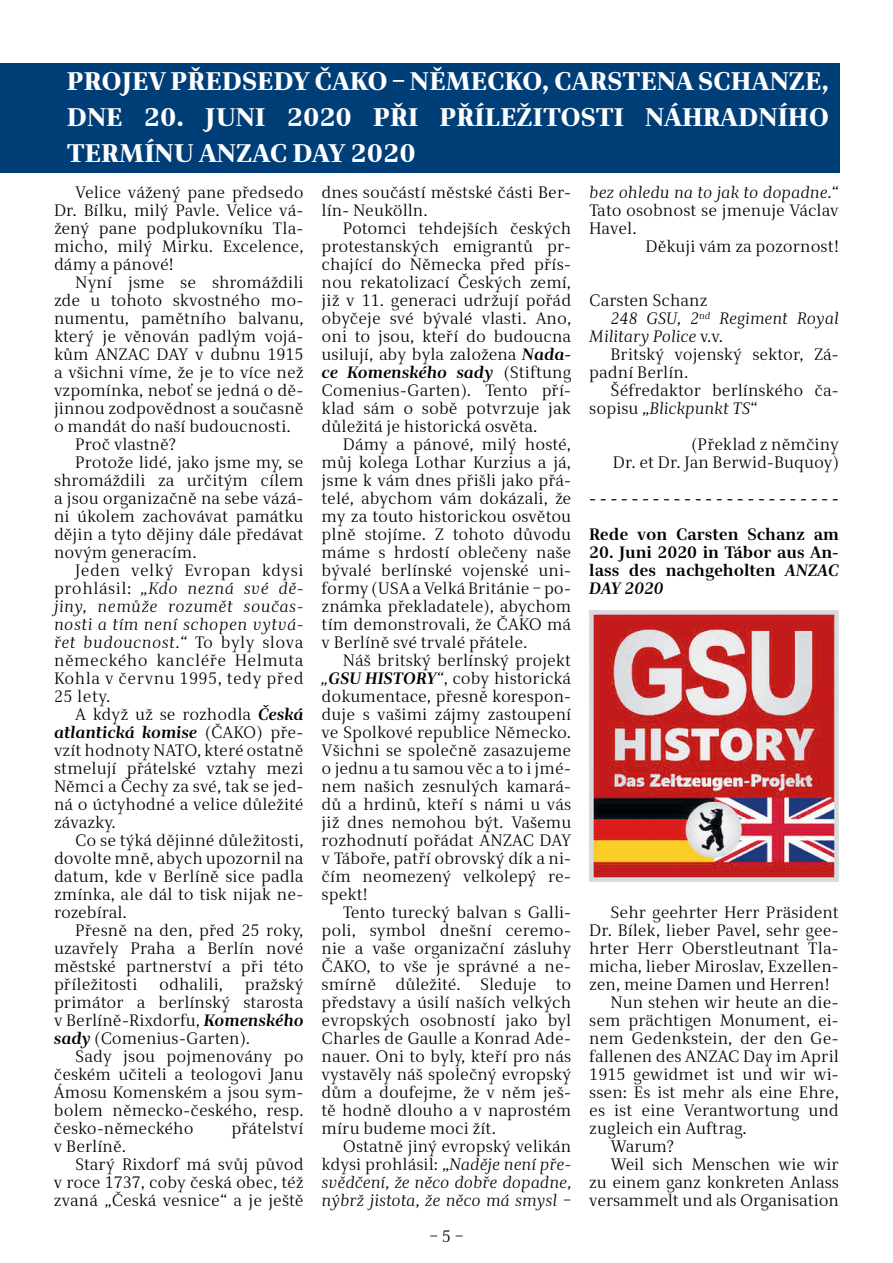
<style>
.page{position:relative;width:893px;height:1263px;background:#fff}
.page>*{position:absolute;margin:0;border:0;box-sizing:border-box;transform-origin:0 0}
.t1{font:800 25.5px/36px "Alfon";color:#fff;text-align:justify}
.t2{font:16.5px/18px "Alfon";color:#000;text-align:justify}
.t3{font:italic 16.5px/18px "Alfon";color:#000;text-align:justify}
.t4{font:italic 16.5px "Alfon";letter-spacing:.03em;color:#000}
.t5{font:700 16.5px/18px "Alfon";color:#000}
.t6{font:16.5px "Alfon";letter-spacing:.03em;color:#000}
.t7{font:italic 700 16.5px "Alfon";color:#000}
.s1{font-style:normal}
.s2{font-weight:700;font-style:italic}
.s3{font-weight:400;font-style:normal}
.s4{font-style:italic}
</style>
<div class="page">
<div style="left:0;top:63px;width:840px;height:109px;background:#003e78"></div>
<img style="left:590px;top:611px;width:249px;height:271px">
<h1 class="t1" style="left:67px;top:64px;width:764px">PROJEV PŘEDSEDY ČAKO – NĚMECKO, CARSTENA SCHANZE, DNE 20. JUNI 2020 PŘI PŘÍLEŽITOSTI NÁHRADNÍHO TERMÍNU ANZAC DAY 2020</h1>
<p class="t2" style="left:54px;top:184px;width:251px;text-indent:21px">Velice vážený pane předsedo Dr. Bílku, milý Pavle. Velice vá&shy;žený pane podplukovníku Tla&shy;micho, milý Mirku. Excelence, dámy a pánové!</p>
<p class="t2" style="left:75px;top:274px;width:230px">Nyní jsme se shromáždili</p>
<p class="t2" style="left:54px;top:292px;width:251px">zde u tohoto skvostného mo-</p>
<p class="t2" style="left:54px;top:310px;width:251px">numentu, pamětního balvanu,</p>
<p class="t2" style="left:54px;top:328px;width:251px">který je věnován padlým vojá-</p>
<p class="t2" style="left:54px;top:346px;width:251px">kům ANZAC DAY v dubnu 1915</p>
<p class="t2" style="left:54px;top:364px;width:251px">a všichni víme, že je to více než</p>
<p class="t2" style="left:54px;top:382px;width:251px">vzpomínka, neboť se jedná o dě-</p>
<p class="t2" style="left:54px;top:400px;width:251px">jinnou zodpovědnost a současně</p>
<p class="t2" style="left:54px;top:418px;width:238px">o mandát do naší budoucnosti.</p>
<p class="t2" style="left:75px;top:436px;width:102px">Proč vlastně?</p>
<p class="t2" style="left:75px;top:454px;width:230px">Protože lidé, jako jsme my, se</p>
<p class="t2" style="left:54px;top:472px;width:251px">shromáždili za určitým cílem</p>
<p class="t2" style="left:54px;top:490px;width:251px">a jsou organizačně na sebe vázá-</p>
<p class="t2" style="left:54px;top:508px;width:251px">ni úkolem zachovávat památku</p>
<p class="t2" style="left:54px;top:526px;width:251px">dějin a tyto dějiny dále předávat</p>
<p class="t2" style="left:54px;top:544px;width:144px">novým generacím.</p>
<p class="t6" style="left:75px;top:561px;width:230px">Jeden velký Evropan kdysi</p>
<p class="t4" style="left:54px;top:579px;width:251px"><span class="s1">prohlásil:</span> „Kdo nezná své dě-</p>
<p class="t4" style="left:54px;top:597px;width:251px">jiny, nemůže rozumět součas-</p>
<p class="t4" style="left:54px;top:615px;width:251px">nosti a tím není schopen vytvá-</p>
<p class="t4" style="left:54px;top:633px;width:251px">řet budoucnost.“ <span class="s1">To byly slova</span></p>
<p class="t6" style="left:54px;top:651px;width:251px">německého kancléře Helmuta</p>
<p class="t6" style="left:54px;top:669px;width:251px">Kohla v červnu 1995, tedy před</p>
<p class="t2" style="left:54px;top:688px;width:58px">25 lety.</p>
<p class="t2" style="left:75px;top:706px;width:230px">A když už se rozhodla <span class="s2">Česká</span></p>
<p class="t7" style="left:54px;top:723px;width:251px">atlantická komise <span class="s3">(ČAKO) pře-</span></p>
<p class="t2" style="left:54px;top:742px;width:251px">vzít hodnoty NATO, které ostatně</p>
<p class="t2" style="left:54px;top:760px;width:251px">stmelují přátelské vztahy mezi</p>
<p class="t2" style="left:54px;top:778px;width:251px">Němci a Čechy za své, tak se jed-</p>
<p class="t2" style="left:54px;top:796px;width:251px">ná o úctyhodné a velice důležité</p>
<p class="t2" style="left:54px;top:814px;width:63px">závazky.</p>
<p class="t2" style="left:75px;top:832px;width:230px">Co se týká dějinné důležitosti,</p>
<p class="t2" style="left:54px;top:850px;width:251px">dovolte mně, abych upozornil na</p>
<p class="t2" style="left:54px;top:868px;width:251px">datum, kde v Berlíně sice padla</p>
<p class="t2" style="left:54px;top:886px;width:251px">zmínka, ale dál to tisk nijak ne-</p>
<p class="t2" style="left:54px;top:904px;width:74px">rozebíral.</p>
<p class="t2" style="left:75px;top:922px;width:230px">Přesně na den, před 25 roky,</p>
<p class="t2" style="left:54px;top:940px;width:251px">uzavřely Praha a Berlín nové</p>
<p class="t2" style="left:54px;top:958px;width:251px">městské partnerství a při této</p>
<p class="t2" style="left:54px;top:976px;width:85px">příležitosti</p>
<p class="t2" style="left:159px;top:976px;width:65px">odhalili,</p>
<p class="t2" style="left:589px;top:184px;width:251px"><span class="s4">bez ohledu na to jak to dopadne.</span>“ Tato osobnost se jmenuje Václav Havel.</p>
<p class="t2" style="left:645px;top:238px;width:195px">Děkuji vám za pozornost!</p>
<p class="t2" style="left:589px;top:292px;width:120px">Carsten Schanz</p>
<p class="t3" style="left:610px;top:310px;width:230px">248 GSU, 2<sup>nd</sup> Regiment Royal</p>
<p class="t3" style="left:589px;top:328px;width:135px">Military Police <span class="s1">v.v.</span></p>
<p class="t2" style="left:611px;top:346px;width:230px">Britský vojenský sektor, Zá-</p>
<p class="t2" style="left:589px;top:364px;width:101px">padní Berlín.</p>
<p class="t2" style="left:611px;top:382px;width:230px">Šéfredaktor berlínského ča-</p>
<p class="t3" style="left:589px;top:400px;width:170px"><span class="s1">sopisu „</span>Blickpunkt TS<span class="s1">“</span></p>
<p class="t2" style="left:613px;top:436px;width:228px;text-align:right">(Překlad z němčiny<br>Dr. et Dr. Jan Berwid-‑ Buquoy)</p>
<p class="t5" style="left:589px;top:481px;width:251px;line-height:36px">- - - - - - - - - - - - - - - - - - - - - - - -<br>Rede von Carsten Schanz am</p>
<p class="t5" style="left:589px;top:544px;width:251px;text-align:justify">20. Juni 2020 in Tábor aus An&shy;lass des nachgeholten <span class="s4">ANZAC DAY 2020</span></p>
<p class="t2" style="left:322px;top:184px;width:251px">dnes součástí městské části Ber&shy;lín- Neukölln.</p>
<p class="t2" style="left:322px;top:220px;width:251px;text-indent:21px">Potomci tehdejších českých protestanských emigrantů pr&shy;chající do Německa před přís&shy;nou rekatolizací Českých zemí, již v 11. generaci udržují pořád obyčeje své bývalé vlasti. Ano, oni to jsou, kteří do budoucna usilují, aby byla založena <span class="s2">Nada&shy;ce Komenského sady</span> (Stiftung Comenius-‑ Garten). Tento pří&shy;klad sám o sobě potvrzuje jak důležitá je historická osvěta.</p>
<p class="t2" style="left:322px;top:436px;width:251px;text-indent:21px">Dámy a pánové, milý hosté, můj kolega Lothar Kurzius a já, jsme k vám dnes přišli jako přá&shy;telé, abychom vám dokázali, že my za touto historickou osvětou plně stojíme. Z tohoto důvodu máme s hrdostí oblečeny naše bývalé berlínské vojenské uni&shy;formy (USA a Velká Británie – po&shy;známka překladatele), abychom tím demonstrovali, že ČAKO má v Berlíně své trvalé přátele.</p>
<p class="t2" style="left:322px;top:652px;width:251px;text-indent:21px">Náš britský berlínský projekt <span class="s4">„</span><span class="s2">GSU HISTORY</span><span class="s4">“</span>, coby historická dokumentace, přesně korespon&shy;duje s vašimi zájmy zastoupení ve Spolkové republice Německo.<br>Všichni se společně zasazujeme o jednu a tu samou věc a to i jmé&shy;nem našich zesnulých kamará&shy;dů a hrdinů, kteří s námi u vás již dnes nemohou být. Vašemu rozhodnutí pořádat ANZAC DAY v Táboře, patří obrovský dík a ni&shy;čím neomezený velkolepý re&shy;spekt!</p>
<p class="t2" style="left:322px;top:904px;width:251px;text-indent:21px">Tento turecký balvan s Galli&shy;poli, symbol dnešní ceremo&shy;nie a vaše organizační zásluhy ČAKO, to vše je správné a ne&shy;smírně důležité. Sleduje to představy a úsilí naších velkých evropských osobností jako byl Charles de Gaulle a Konrad Ade&shy;nauer. Oni to byly, kteří pro nás vystavěly náš společný evropský dům a doufejme, že v něm ješ&shy;tě hodně dlouho a v naprostém míru budeme moci žít.</p>
<p class="t3" style="left:322px;top:1138px;width:251px;text-indent:21px"><span class="s1">Ostatně jiný evropský velikán kdysi prohlásil: „</span>Naděje není pře&shy;svědčení, že něco dobře dopadne, nýbrž jistota, že něco má smysl –</p>
<p class="t2" style="left:610px;top:904px;width:230px">Sehr geehrter Herr Präsident</p>
<p class="t2" style="left:589px;top:922px;width:251px">Dr. Bílek, lieber Pavel, sehr gee-</p>
<p class="t2" style="left:589px;top:940px;width:251px">hrter Herr Oberstleutnant Tla-</p>
<p class="t2" style="left:589px;top:958px;width:251px">micha, lieber Miroslav, Exzellen-</p>
<p class="t2" style="left:589px;top:976px;width:242px">zen, meine Damen und Herren!</p>
<p class="t2" style="left:610px;top:994px;width:230px">Nun stehen wir heute an die-</p>
<p class="t2" style="left:589px;top:1012px;width:251px">sem prächtigen Monument, ei-</p>
<p class="t2" style="left:589px;top:1030px;width:251px">nem Gedenkstein, der den Ge-</p>
<p class="t2" style="left:589px;top:1048px;width:251px">fallenen des ANZAC Day im April</p>
<p class="t2" style="left:589px;top:1066px;width:251px">1915 gewidmet ist und wir wi-</p>
<p class="t2" style="left:589px;top:1084px;width:251px">ssen: Es ist mehr als eine Ehre,</p>
<p class="t2" style="left:589px;top:1102px;width:251px">es ist eine Verantwortung und</p>
<p class="t2" style="left:589px;top:1120px;width:159px">zugleich ein Auftrag.</p>
<p class="t2" style="left:610px;top:1138px;width:65px">Warum?</p>
<p class="t2" style="left:610px;top:1156px;width:230px">Weil sich Menschen wie wir</p>
<p class="t2" style="left:589px;top:1174px;width:251px">zu einem ganz konkreten Anlass</p>
<p class="t2" style="left:589px;top:1192px;width:251px">versammelt und als Organisation</p>
<p class="t2" style="left:54px;top:976px;width:251px;text-indent:191px">pražský primátor a berlínský starosta v Berlíně-‑ Rixdorfu, <span class="s2">Komenského sady</span> (Comenius-‑ Garten).</p>
<p class="t2" style="left:54px;top:1048px;width:251px;text-indent:21px">Sady jsou pojmenovány po českém učiteli a teologovi Janu Ámosu Komenském a jsou sym&shy;bolem německo-‑ českého, resp. česko-‑německého</p>
<p class="t2" style="left:232px;top:1120px;width:74px">přátelství</p>
<p class="t2" style="left:54px;top:1138px;width:74px">v Berlíně.</p>
<p class="t2" style="left:75px;top:1156px;width:230px">Starý Rixdorf má svůj původ</p>
<p class="t2" style="left:54px;top:1174px;width:251px">v roce 1737, coby česká obec, též</p>
<p class="t2" style="left:54px;top:1192px;width:251px">zvaná „Česká vesnice“ a je ještě</p>
<p class="t2" style="left:430px;top:1228px;width:35px">– 5 –</p>
</div>
